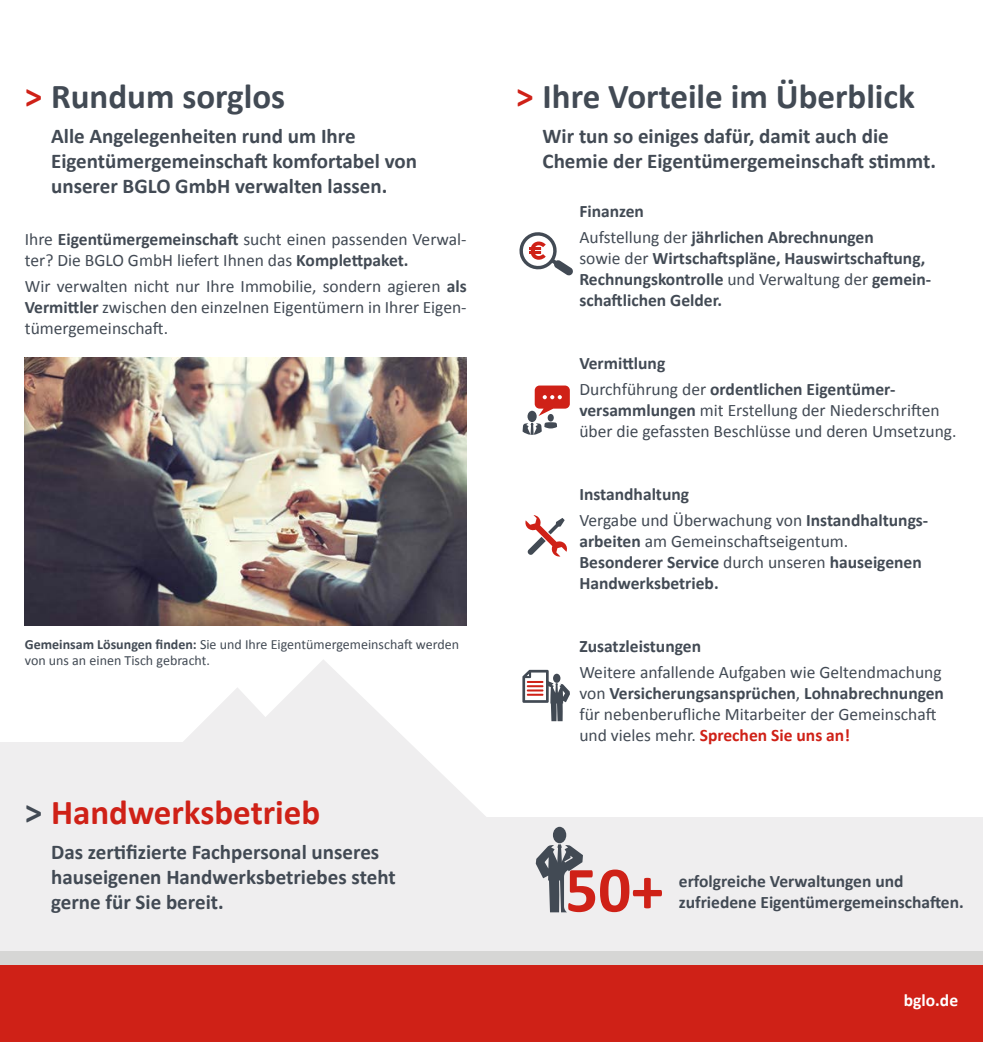
<style>
.page{position:relative;width:983px;height:1042px;background:#fff}
.page>*{position:absolute;margin:0;border:0;box-sizing:border-box;transform-origin:0 0}
.t1{font:700 35px "Calibri";color:#424a54}
.t2{font:700 35px "Calibri";color:#cf2117}
.t3{font:700 21px/25.2px "Calibri";color:#424a54}
.t4{font:17.5px/21px "Calibri";color:#424a54}
.t5{font:700 17.5px/21px "Calibri";color:#424a54}
.t6{font:700 17.5px "Calibri";color:#fff}
.t7{font:14px/16.8px "Calibri";color:#424a54}
.s1{color:#cf2117}
.s2{font-weight:700}
.s3{color:#424a54}
.s4{font-weight:400}
.s5{font-weight:700;color:#cf2117}
</style>
<div class="page">
<svg style="left:183px;top:660px;width:273px;height:128px"></svg>
<div style="left:0;top:817px;width:982px;height:170px;background:#efeeef"></div>
<div style="left:0;top:742px;width:408px;height:166px;background:#efeeef"></div>
<svg style="left:408px;top:788px;width:78px;height:29px"></svg>
<div style="left:0;top:951px;width:982px;height:91px;background:#d6d6d5"></div>
<div style="left:0;top:965px;width:982px;height:77px;background:#cf2117"></div>
<svg style="left:522px;top:670px;width:48px;height:51px"></svg>
<div style="left:527px;top:411px;width:9px;height:11px;background:#424a54;border-radius:50%"></div>
<svg style="left:534px;top:385px;width:35px;height:31px"></svg>
<div style="left:547px;top:414px;width:6px;height:7px;background:#424a54;border-radius:50%"></div>
<svg style="left:522px;top:422px;width:35px;height:13px"></svg>
<svg style="left:525px;top:515px;width:42px;height:42px"></svg>
<svg style="left:519px;top:232px;width:54px;height:43px"></svg>
<img style="left:25px;top:357px;width:441px;height:268px">
<div style="left:552px;top:827px;width:14px;height:16px;background:#424a54;border-radius:50%"></div>
<svg style="left:535px;top:844px;width:126px;height:68px"></svg>
<h1 class="t1" style="left:25px;top:71px;width:262px"><span class="s1">&gt;</span> Rundum sorglos</h1>
<p class="t3" style="left:51px;top:122px;width:367px">Alle Angelegenheiten rund um Ihre<br>Eigentümergemeinschaft komfortabel von unserer BGLO GmbH verwalten lassen.</p>
<p class="t4" style="left:25px;top:228px;width:443px">Ihre <span class="s2">Eigentümergemeinschaft</span> sucht einen passenden Verwal&shy;ter? Die BGLO GmbH liefert Ihnen das <span class="s2">Komplettpaket.</span></p>
<p class="t4" style="left:25px;top:275px;width:443px;text-align:justify">Wir verwalten nicht nur Ihre Immobilie, sondern agieren <span class="s2">als Vermittler</span> zwischen den einzelnen Eigentümern in Ihrer Eigen&shy;tümergemeinschaft.</p>
<p class="t7" style="left:25px;top:635px;width:435px"><span class="s2">Gemeinsam Lösungen finden:</span> Sie und Ihre Eigentümergemeinschaft werden von uns an einen Tisch gebracht.</p>
<h1 class="t2" style="left:25px;top:787px;width:297px"><span class="s3">&gt;</span> Handwerksbetrieb</h1>
<p class="t3" style="left:51px;top:838px;width:346px">Das zertifizierte Fachpersonal unseres hauseigenen Handwerksbetriebes steht gerne für Sie bereit.</p>
<h1 class="t1" style="left:516px;top:71px;width:400px"><span class="s1">&gt;</span> Ihre Vorteile im Überblick</h1>
<p class="t3" style="left:542px;top:122px;width:395px">Wir tun so einiges dafür, damit auch die<br>Chemie der Eigentümergemeinschaft stimmt.</p>
<p class="t5" style="left:579px;top:198px;width:296px;line-height:25.9px">Finanzen<br><span class="s4">Aufstellung der</span> jährlichen Abrechnungen</p>
<p class="t5" style="left:579px;top:247px;width:353px"><span class="s4">sowie der</span> Wirtschaftspläne, Hauswirtschaftung,<br>Rechnungskontrolle <span class="s4">und Verwaltung der</span> gemein&shy;schaftlichen Gelder.</p>
<p class="t5" style="left:579px;top:350px;width:317px;line-height:25.9px">Vermittlung<br><span class="s4">Durchführung der</span> ordentlichen Eigentümer-</p>
<p class="t4" style="left:579px;top:399px;width:378px"><span class="s2">versammlungen</span> mit Erstellung der Niederschriften über die gefassten Beschlüsse und deren Umsetzung.</p>
<p class="t5" style="left:579px;top:481px;width:350px;line-height:25.9px">Instandhaltung<br><span class="s4">Vergabe und Überwachung von</span> Instandhaltungs-</p>
<p class="t5" style="left:579px;top:530px;width:344px">arbeiten <span class="s4">am Gemeinschaftseigentum.<br></span>Besonderer Service <span class="s4">durch unseren</span> hauseigenen<br>Handwerksbetrieb.</p>
<p class="t5" style="left:579px;top:635px;width:123px">Zusatzleistungen</p>
<p class="t4" style="left:579px;top:661px;width:366px">Weitere anfallende Aufgaben wie Geltendmachung von <span class="s2">Versicherungsansprüchen</span>, <span class="s2">Lohnabrechnungen </span>für nebenberufliche Mitarbeiter der Gemeinschaft und vieles mehr. <span class="s5">Sprechen Sie uns an!</span></p>
<p class="t5" style="left:678px;top:870px;width:286px">erfolgreiche Verwaltungen und zufriedene Eigentümergemeinschaften.</p>
<p class="t6" style="left:903px;top:987px;width:56px">bglo.de</p>
</div>
